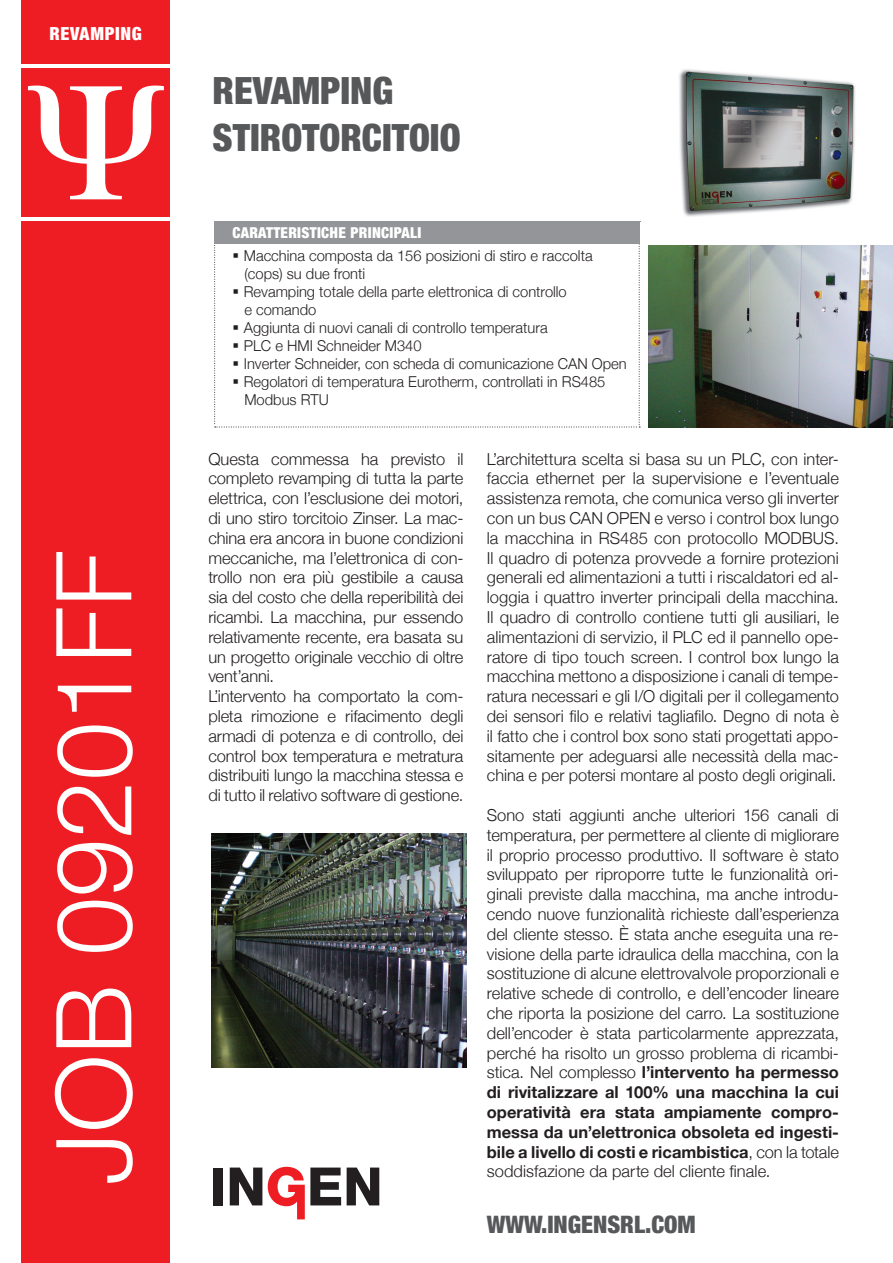
<style>
.page{position:relative;width:893px;height:1263px;background:#fff}
.page>*{position:absolute;margin:0;border:0;box-sizing:border-box;transform-origin:0 0}
.t1{font:300 105px "Helvetica Neue";color:#fff}
.t2{font:900 condensed 37.5px/46.5px "Helvetica Neue";color:#57585a}
.t3{font:900 condensed 24px "Helvetica Neue";color:#57585a}
.t4{font:900 condensed 18px "Helvetica Neue";color:#fff}
.t5{font:300 16.5px/19.8px "Helvetica Neue";letter-spacing:-.005em;color:#231f20;text-align:justify}
.t6{font:300 15px/18px "Helvetica Neue";color:#231f20}
.t7{font:900 condensed 15px "Helvetica Neue";letter-spacing:.02em;color:#fff}
.s1{font-weight:700}
</style>
<div class="page">
<div style="left:21px;top:221px;width:149px;height:1042px;background:#ee1d23"></div>
<div style="left:21px;top:68px;width:149px;height:149px;background:#ee1d23"></div>
<div style="left:21px;top:0;width:149px;height:64px;background:#ee1d23"></div>
<img style="left:211px;top:833px;width:255px;height:234px">
<svg style="left:214px;top:221px;width:426px;height:207px"></svg>
<div style="left:214px;top:221px;width:425px;height:22px;background:#939598"></div>
<img style="left:648px;top:246px;width:245px;height:181px">
<img style="left:679px;top:69px;width:176px;height:148px">
<svg style="left:28px;top:86px;width:136px;height:113px"></svg>
<div style="left:213px;top:1167px;width:10px;height:38px;background:#231f20"></div>
<svg style="left:230px;top:1167px;width:32px;height:38px"></svg>
<svg style="left:268px;top:1167px;width:73px;height:52px"></svg>
<svg style="left:347px;top:1167px;width:32px;height:38px"></svg>
<p class="t4" style="left:49px;top:23px;width:23px">REVAMPING</p>
<h1 class="t1" style="left:30px;top:1185px;width:636px;rotate:-90deg">Job 09201FF</h1>
<h2 class="t2" style="left:213px;top:67px;width:249px">REVAMPING<br>STIROTORCITOIO</h2>
<p class="t7" style="left:232px;top:224px;width:190px">CARATTERISTICHE PRINCIPALI</p>
<p class="t6" style="left:244px;top:246px;width:350px;text-indent:-12px">▪ Macchina composta da 156 posizioni di stiro e raccolta (cops) su due fronti</p>
<p class="t6" style="left:244px;top:282px;width:324px;text-indent:-12px">▪ Revamping totale della parte elettronica di controllo e comando</p>
<p class="t6" style="left:232px;top:318px;width:317px">▪ Aggiunta di nuovi canali di controllo temperatura</p>
<p class="t6" style="left:232px;top:336px;width:191px">▪ PLC e HMI Schneider M340</p>
<p class="t6" style="left:232px;top:354px;width:396px">▪ Inverter Schneider, con scheda di comunicazione CAN Open</p>
<p class="t6" style="left:244px;top:372px;width:363px;text-indent:-12px">▪ Regolatori di temperatura Eurotherm, controllati in RS485<br>Modbus RTU</p>
<p class="t5" style="left:208px;top:448px;width:257px;text-align:left">Questa commessa ha previsto il completo revamping di tutta la parte elettrica, con l’esclusione dei motori, di uno stiro torcitoio Zinser. La mac&shy;china era ancora in buone condizioni meccaniche, ma l’elettronica di con&shy;trollo non era più gestibile a causa sia del costo che della reperibilità dei ricambi. La macchina, pur essendo relativamente recente, era basata su un progetto originale vecchio di oltre vent’anni.<br>L’intervento ha comportato la com&shy;pleta rimozione e rifacimento degli armadi di potenza e di controllo, dei control box temperatura e metratura distribuiti lungo la macchina stessa e di tutto il relativo software di gestione.</p>
<p class="t5" style="left:487px;top:448px;width:354px">L’architettura scelta si basa su un PLC, con inter&shy;faccia ethernet per la supervisione e l’eventuale assistenza remota, che comunica verso gli inverter con un bus CAN OPEN e verso i control box lungo la macchina in RS485 con protocollo MODBUS.<br>Il quadro di potenza provvede a fornire protezioni generali ed alimentazioni a tutti i riscaldatori ed al&shy;loggia i quattro inverter principali della macchina.<br>Il quadro di controllo contiene tutti gli ausiliari, le alimentazioni di servizio, il PLC ed il pannello ope&shy;ratore di tipo touch screen. I control box lungo la macchina mettono a disposizione i canali di tempe&shy;ratura necessari e gli I/O digitali per il collegamento dei sensori filo e relativi tagliafilo. Degno di nota è il fatto che i control box sono stati progettati appo&shy;sitamente per adeguarsi alle necessità della mac&shy;china e per potersi montare al posto degli originali.</p>
<p class="t5" style="left:487px;top:805px;width:354px">Sono stati aggiunti anche ulteriori 156 canali di temperatura, per permettere al cliente di migliorare il proprio processo produttivo. Il software è stato sviluppato per riproporre tutte le funzionalità ori&shy;ginali previste dalla macchina, ma anche introdu&shy;cendo nuove funzionalità richieste dall’esperienza del cliente stesso. È stata anche eseguita una re&shy;visione della parte idraulica della macchina, con la sostituzione di alcune elettrovalvole proporzionali e relative schede di controllo, e dell’encoder lineare che riporta la posizione del carro. La sostituzione dell’encoder è stata particolarmente apprezzata, perché ha risolto un grosso problema di ricambi&shy;stica. Nel complesso <span class="s1">l’intervento ha permesso di rivitalizzare al 100% una macchina la cui operatività era stata ampiamente compro&shy;messa da un’elettronica obsoleta ed ingesti&shy;bile a livello di costi e ricambistica</span>, con la totale soddisfazione da parte del cliente finale.</p>
<h3 class="t3" style="left:487px;top:1210px;width:210px">WWW.INGENSRL.COM</h3>
</div>
